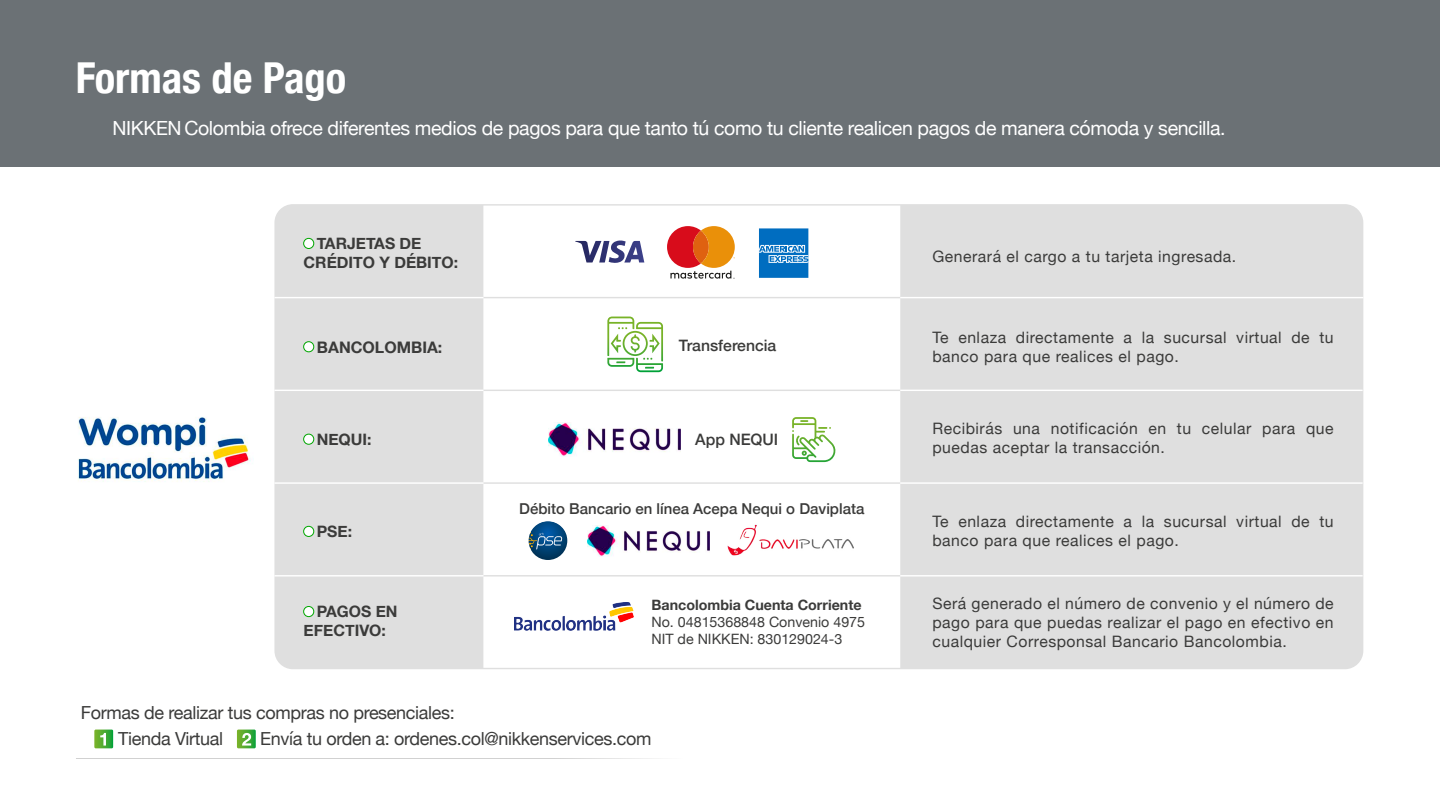
<style>
.page{position:relative;width:1440px;height:810px;background:#fff}
.page>*{position:absolute;margin:0;border:0;box-sizing:border-box;transform-origin:0 0}
.t1{font:700 condensed 42.67px "Helvetica Neue";color:#fff}
.t2{font:19.5px "Helvetica Neue";letter-spacing:-.02em;color:#fff}
.t3{font:18px/26.2px "Helvetica Neue";letter-spacing:-.02em;color:#3b3b3a}
.t4{font:700 15.9px "Helvetica Neue";color:#3b3b3a}
.t5{font:15.75px/18.9px "Helvetica Neue";letter-spacing:.035em;color:#3b3b3a}
.t6{font:700 15.75px/18.9px "Helvetica Neue";color:#3b3b3a}
.t7{font:500 15.75px "Helvetica Neue";color:#3b3b3a}
.t8{font:500 15px "Helvetica Neue";color:#3b3b3a}
.t9{font:14.25px/17.1px "Helvetica Neue";color:#3b3b3a}
.t10{font:700 14.25px "Helvetica Neue";color:#3b3b3a}
</style>
<div class="page">
<div style="left:0;top:0;width:1440px;height:166px;background:#6b7175"></div>
<div style="left:900px;top:206px;width:463px;height:463px;background:#dfdfdf"></div>
<div style="left:276px;top:206px;width:207px;height:463px;background:#dfdfdf"></div>
<hr style="left:483px;top:297px;width:417px;height:1px;background:#dfdfdf">
<hr style="left:483px;top:390px;width:417px;height:1px;background:#dfdfdf">
<hr style="left:274px;top:297px;width:209px;height:1px;background:#fff">
<hr style="left:274px;top:390px;width:209px;height:1px;background:#fff">
<hr style="left:900px;top:297px;width:463px;height:1px;background:#fff">
<hr style="left:900px;top:390px;width:463px;height:1px;background:#fff">
<hr style="left:483px;top:482px;width:417px;height:2px;background:#dfdfdf">
<hr style="left:274px;top:482px;width:209px;height:2px;background:#fff">
<hr style="left:900px;top:482px;width:463px;height:2px;background:#fff">
<hr style="left:483px;top:575px;width:417px;height:2px;background:#dfdfdf">
<hr style="left:274px;top:575px;width:209px;height:2px;background:#fff">
<hr style="left:900px;top:575px;width:463px;height:2px;background:#fff">
<div style="left:304px;top:238px;width:10px;height:11px;background:#fff;border-radius:50%"></div>
<div style="left:303px;top:238px;width:11px;height:11px;border:1px solid #00a600;border-radius:50%"></div>
<div style="left:304px;top:526px;width:10px;height:10px;background:#fff;border-radius:50%"></div>
<div style="left:303px;top:526px;width:11px;height:11px;border:1px solid #00a600;border-radius:50%"></div>
<div style="left:304px;top:606px;width:10px;height:11px;background:#fff;border-radius:50%"></div>
<div style="left:303px;top:606px;width:11px;height:11px;border:1px solid #00a600;border-radius:50%"></div>
<div style="left:304px;top:342px;width:10px;height:10px;background:#fff;border-radius:50%"></div>
<div style="left:303px;top:341px;width:11px;height:11px;border:1px solid #00a600;border-radius:50%"></div>
<svg style="left:667px;top:226px;width:68px;height:53px"></svg>
<svg style="left:759px;top:228px;width:49px;height:50px;background:#2682c9"></svg>
<svg style="left:575px;top:241px;width:69px;height:22px"></svg>
<div style="left:304px;top:434px;width:10px;height:10px;background:#fff;border-radius:50%"></div>
<div style="left:303px;top:434px;width:11px;height:11px;border:1px solid #00a600;border-radius:50%"></div>
<svg style="left:94px;top:730px;width:19px;height:18px"></svg>
<svg style="left:237px;top:730px;width:19px;height:18px"></svg>
<svg style="left:76px;top:758px;width:581px;height:1px"></svg>
<img style="left:78px;top:417px;width:173px;height:65px">
<svg style="left:607px;top:317px;width:56px;height:55px"></svg>
<img style="left:529px;top:521px;width:38px;height:39px;border-radius:19px">
<img style="left:587px;top:525px;width:123px;height:31px">
<img style="left:727px;top:524px;width:127px;height:32px">
<img style="left:514px;top:602px;width:119px;height:28px">
<img style="left:548px;top:423px;width:132px;height:33px">
<svg style="left:792px;top:417px;width:44px;height:45px"></svg>
<h1 class="t1" style="left:76px;top:42px;width:272px">Formas de Pago</h1>
<p class="t2" style="left:112px;top:114px;width:1115px">NIKKEN Colombia ofrece diferentes medios de pagos para que tanto tú como tu cliente realicen pagos de manera cómoda y sencilla.</p>
<p class="t6" style="left:304px;top:234px;width:156px;text-indent:13px">TARJETAS DE<br>CRÉDITO Y DÉBITO:</p>
<p class="t4" style="left:317px;top:334px;width:127px">BANCOLOMBIA:</p>
<p class="t6" style="left:317px;top:430px;width:56px">NEQUI:</p>
<p class="t6" style="left:317px;top:522px;width:37px">PSE:</p>
<p class="t6" style="left:304px;top:603px;width:95px;text-indent:13px">PAGOS EN<br>EFECTIVO:</p>
<p class="t7" style="left:679px;top:332px;width:99px">Transferencia</p>
<p class="t7" style="left:695px;top:427px;width:85px">App NEQUI</p>
<p class="t8" style="left:519px;top:497px;width:347px">Débito Bancario en línea Acepa Nequi o Daviplata</p>
<p class="t10" style="left:652px;top:594px;width:212px">Bancolombia Cuenta Corriente</p>
<p class="t9" style="left:652px;top:615px;width:215px">No. 04815368848 Convenio 4975<br>NIT de NIKKEN: 830129024-3</p>
<p class="t3" style="left:118px;top:700px;width:338px;text-indent:-37px">Formas de realizar tus compras no presenciales:<br>Tienda Virtual</p>
<p class="t3" style="left:260px;top:726px;width:393px">Envía tu orden a: ordenes.col@nikkenservices.com</p>
<p class="t5" style="left:932px;top:248px;width:305px">Generará el cargo a tu tarjeta ingresada.</p>
<p class="t5" style="left:932px;top:328px;width:403px">Te enlaza directamente a la sucursal virtual de tu banco para que realices el pago.</p>
<p class="t5" style="left:932px;top:419px;width:403px">Recibirás una notificación en tu celular para que puedas aceptar la transacción.</p>
<p class="t5" style="left:932px;top:513px;width:403px">Te enlaza directamente a la sucursal virtual de tu banco para que realices el pago.</p>
<p class="t5" style="left:932px;top:595px;width:403px;text-align:justify">Será generado el número de convenio y el número de pago para que puedas realizar el pago en efectivo en cualquier Corresponsal Bancario Bancolombia.</p>
</div>
